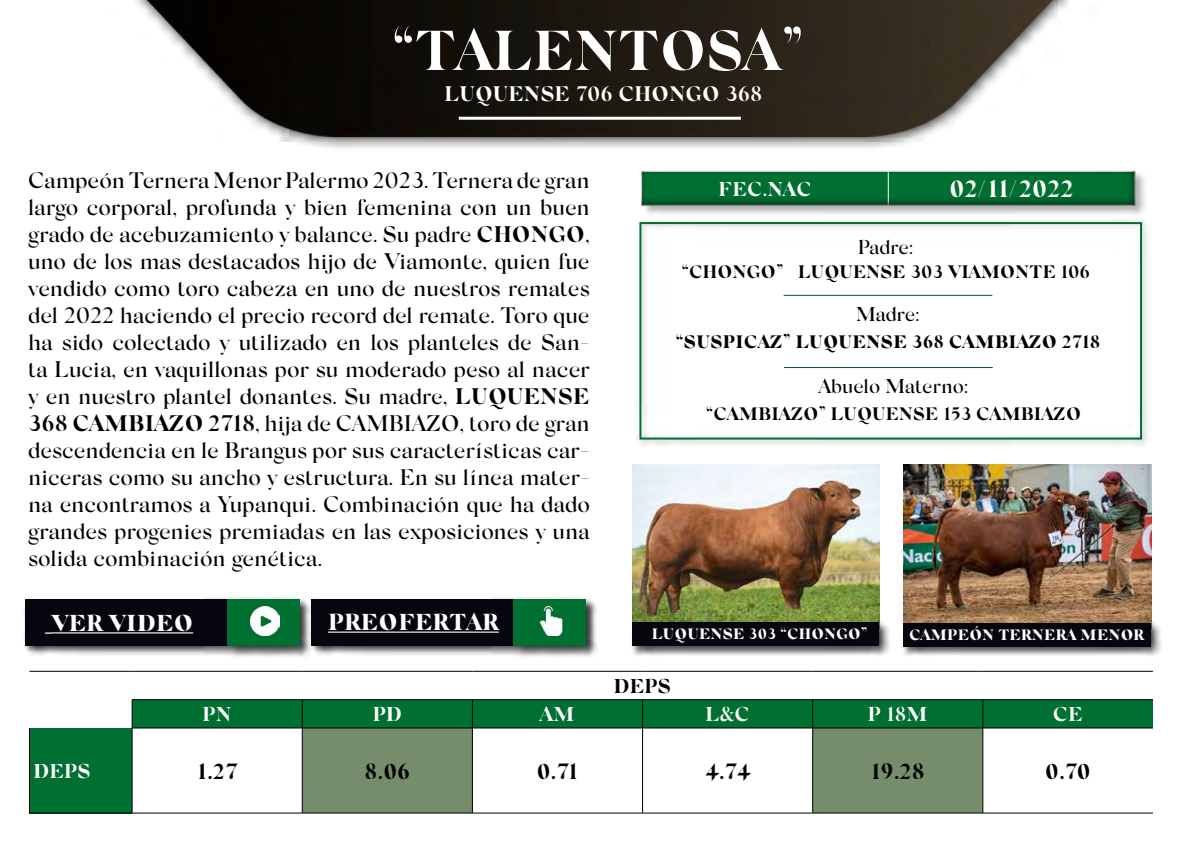
<style>
.page{position:relative;width:1191px;height:842px;background:#fff}
.page>*{position:absolute;margin:0;border:0;box-sizing:border-box;transform-origin:0 0}
.t1{font:700 56px "Silk Serif";color:#fff}
.t2{font:900 24px "Silk Serif";color:#fff}
.t3{font:900 23px "Silk Serif";color:#fff}
.t4{font:500 22.5px/27px "Silk Serif";color:#000;text-align:justify}
.t5{font:900 22px "Silk Serif";color:#000}
.t6{font:700 21px "Silk Serif";color:#fff}
.t7{font:700 20px "Silk Serif";color:#fff}
.t8{font:500 20px "Silk Serif";letter-spacing:-.01em;color:#000}
.t9{font:700 20px "Silk Serif";color:#000}
.t10{font:700 18px "Silk Serif";color:#000}
.t11{font:900 18px "Silk Serif";color:#000}
.t12{font:900 15px "Silk Serif";color:#fff}
.s1{font-weight:700}
</style>
<div class="page">
<div style="left:639px;top:222px;width:503px;height:218px;border:2px solid #006f32"></div>
<div style="left:29px;top:728px;width:103px;height:85px;background:#006f32"></div>
<svg style="left:303px;top:729px;width:679px;height:84px"></svg>
<hr style="left:132px;top:699px;width:170px;height:1px;background:#000">
<hr style="left:302px;top:699px;width:170px;height:1px;background:#000">
<hr style="left:472px;top:699px;width:170px;height:1px;background:#000">
<hr style="left:642px;top:699px;width:170px;height:1px;background:#000">
<hr style="left:812px;top:699px;width:170px;height:1px;background:#000">
<hr style="left:982px;top:699px;width:171px;height:1px;background:#000">
<svg style="left:132px;top:700px;width:1021px;height:28px;background:#006b30"></svg>
<hr style="left:132px;top:728px;width:170px;height:1px;background:#000">
<hr style="left:132px;top:728px;width:1px;height:85px;background:#000">
<hr style="left:302px;top:728px;width:170px;height:1px;background:#000">
<hr style="left:302px;top:728px;width:1px;height:85px;background:#000">
<hr style="left:472px;top:728px;width:170px;height:1px;background:#000">
<hr style="left:472px;top:728px;width:1px;height:85px;background:#000">
<hr style="left:642px;top:728px;width:170px;height:1px;background:#000">
<hr style="left:642px;top:728px;width:1px;height:85px;background:#000">
<hr style="left:812px;top:728px;width:170px;height:1px;background:#000">
<hr style="left:812px;top:728px;width:1px;height:85px;background:#000">
<hr style="left:982px;top:728px;width:171px;height:1px;background:#000">
<hr style="left:982px;top:728px;width:1px;height:85px;background:#000">
<hr style="left:29px;top:728px;width:1px;height:85px;background:#000">
<hr style="left:29px;top:813px;width:103px;height:1px;background:#000">
<hr style="left:132px;top:813px;width:170px;height:1px;background:#000">
<hr style="left:302px;top:813px;width:170px;height:1px;background:#000">
<hr style="left:472px;top:813px;width:170px;height:1px;background:#000">
<hr style="left:642px;top:813px;width:170px;height:1px;background:#000">
<hr style="left:812px;top:813px;width:170px;height:1px;background:#000">
<hr style="left:982px;top:813px;width:171px;height:1px;background:#000">
<hr style="left:29px;top:671px;width:103px;height:1px;background:#000">
<hr style="left:132px;top:671px;width:170px;height:1px;background:#000">
<hr style="left:302px;top:671px;width:170px;height:1px;background:#000">
<hr style="left:472px;top:671px;width:170px;height:1px;background:#000">
<hr style="left:642px;top:671px;width:170px;height:1px;background:#000">
<hr style="left:812px;top:671px;width:170px;height:1px;background:#000">
<hr style="left:982px;top:671px;width:171px;height:1px;background:#000">
<div style="left:632px;top:165px;width:524px;height:64px;background:#000;opacity:.67"></div>
<div style="left:22px;top:597px;width:288px;height:59px;background:#000;opacity:.75"></div>
<div style="left:25px;top:599px;width:274px;height:46px;background:#06060e"></div>
<div style="left:309px;top:597px;width:287px;height:59px;background:#000;opacity:.75"></div>
<div style="left:311px;top:599px;width:275px;height:46px;background:#06060e"></div>
<div style="left:229px;top:601px;width:84px;height:57px;background:#000;opacity:.3"></div>
<div style="left:227px;top:599px;width:73px;height:46px;background:#006f32"></div>
<div style="left:515px;top:601px;width:84px;height:57px;background:#000;opacity:.3"></div>
<div style="left:513px;top:599px;width:73px;height:46px;background:#006f32"></div>
<img style="left:251px;top:607px;width:29px;height:29px">
<img style="left:539px;top:607px;width:24px;height:29px">
<svg style="left:45px;top:632px;width:7px;height:2px"></svg>
<hr style="left:52px;top:632px;width:141px;height:1px;background:#fff">
<hr style="left:328px;top:631px;width:171px;height:2px;background:#fff">
<hr style="left:783px;top:295px;width:209px;height:1px;background:#065529">
<hr style="left:784px;top:367px;width:208px;height:1px;background:#065529">
<img style="left:903px;top:465px;width:248px;height:155px">
<img style="left:632px;top:465px;width:248px;height:155px">
<div style="left:630px;top:620px;width:259px;height:37px;background:#000;opacity:.75"></div>
<div style="left:632px;top:622px;width:247px;height:24px;background:#06060e"></div>
<div style="left:901px;top:620px;width:260px;height:37px;background:#000;opacity:.75"></div>
<div style="left:903px;top:623px;width:248px;height:23px;background:#06060e"></div>
<img style="left:135px;top:0;width:934px;height:148px">
<hr style="left:459px;top:117px;width:282px;height:3px;background:#fff">
<h1 class="t1" style="left:391px;top:18px;width:414px">“TALENTOSA”</h1>
<p class="t6" style="left:444px;top:82px;width:319px">LUQUENSE 706 CHONGO 368</p>
<p class="t4" style="left:28px;top:166px;width:563px">Campeón Ternera Menor Palermo 2023. Ternera de gran largo corporal, profunda y bien femenina con un buen grado de acebuzamiento y balance. Su padre <span class="s1">CHONGO</span>, uno de los mas destacados hijo de Viamonte, quien fue vendido como toro cabeza en uno de nuestros remates del 2022 haciendo el precio record del remate. Toro que ha sido colectado y utilizado en los planteles de San&shy;ta Lucia, en vaquillonas por su moderado peso al nacer y en nuestro plantel donantes. Su madre, <span class="s1">LUQUENSE 368 CAMBIAZO 2718</span>, hija de CAMBIAZO, toro de gran descendencia en le Brangus por sus características car&shy;niceras como su ancho y estructura. En su línea mater&shy;na encontramos a Yupanqui. Combinación que ha dado grandes progenies premiadas en las exposiciones y una solida combinación genética.</p>
<p class="t7" style="left:718px;top:177px;width:95px">FEC.NAC</p>
<p class="t2" style="left:949px;top:175px;width:126px">02/11/2022</p>
<p class="t8" style="left:858px;top:235px;width:57px">Padre:</p>
<p class="t10" style="left:681px;top:261px;width:410px">“CHONGO” LUQUENSE 303 VIAMONTE 106</p>
<p class="t8" style="left:856px;top:302px;width:65px">Madre:</p>
<p class="t11" style="left:675px;top:331px;width:426px">“SUSPICAZ” LUQUENSE 368 CAMBIAZO 2718</p>
<p class="t8" style="left:818px;top:375px;width:151px">Abuelo Materno:</p>
<p class="t10" style="left:706px;top:403px;width:377px">“CAMBIAZO” LUQUENSE 153 CAMBIAZO</p>
<p class="t3" style="left:52px;top:609px;width:143px">VER VIDEO</p>
<p class="t3" style="left:328px;top:608px;width:172px">PREOFERTAR</p>
<p class="t12" style="left:651px;top:625px;width:217px">LUQUENSE 303 “CHONGO”</p>
<p class="t12" style="left:909px;top:626px;width:237px">CAMPEÓN TERNERA MENOR</p>
<p class="t9" style="left:614px;top:674px;width:59px">DEPS</p>
<p class="t7" style="left:202px;top:703px;width:31px">PN</p>
<p class="t7" style="left:373px;top:703px;width:31px">PD</p>
<p class="t7" style="left:540px;top:703px;width:36px">AM</p>
<p class="t7" style="left:705px;top:703px;width:46px">L&amp;C</p>
<p class="t7" style="left:867px;top:703px;width:61px">P 18M</p>
<p class="t7" style="left:1053px;top:703px;width:31px">CE</p>
<p class="t7" style="left:33px;top:759px;width:59px">DEPS</p>
<p class="t5" style="left:197px;top:758px;width:41px">1.27</p>
<p class="t5" style="left:364px;top:758px;width:47px">8.06</p>
<p class="t5" style="left:537px;top:758px;width:43px">0.71</p>
<p class="t5" style="left:705px;top:758px;width:47px">4.74</p>
<p class="t5" style="left:870px;top:758px;width:56px">19.28</p>
<p class="t5" style="left:1045px;top:758px;width:47px">0.70</p>
</div>
